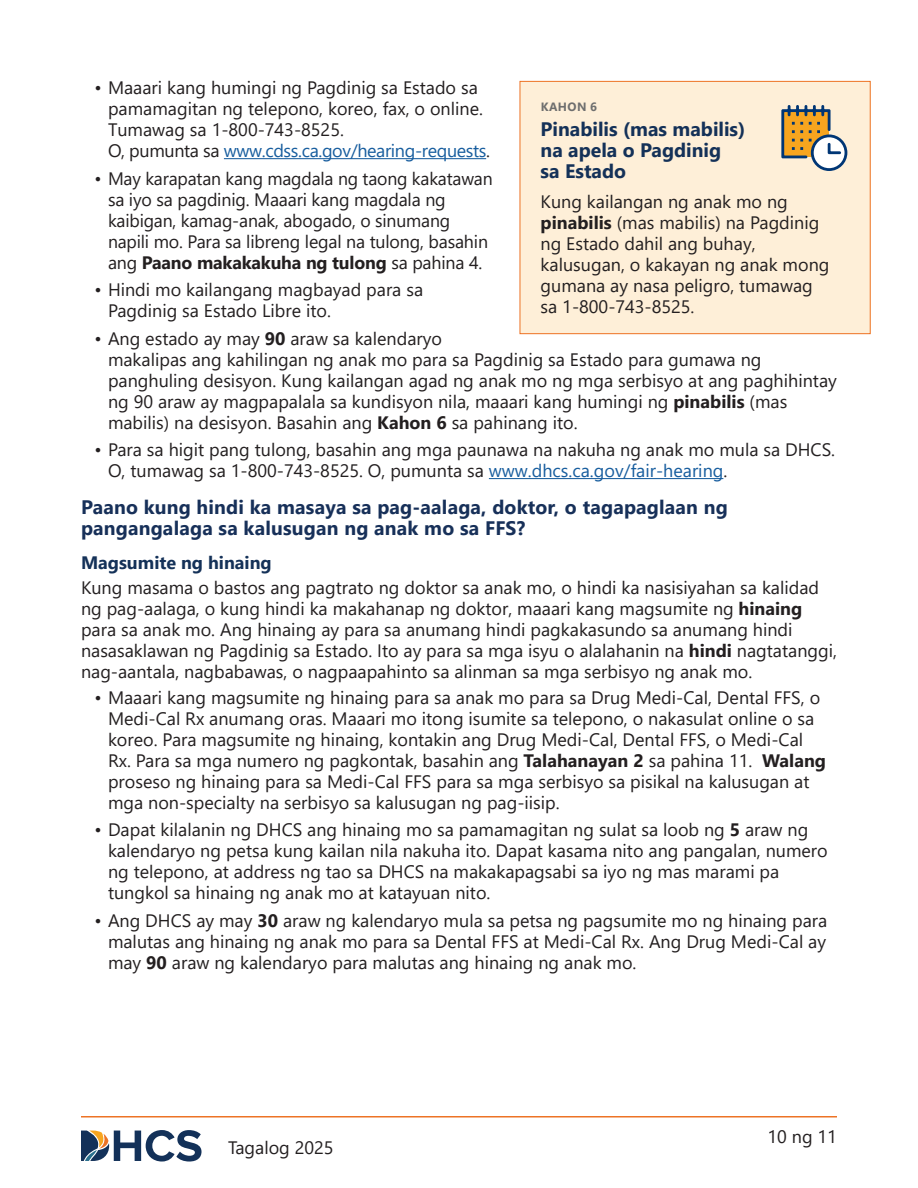
<style>
.page{position:relative;width:918px;height:1188px;background:#fff}
.page>*{position:absolute;margin:0;border:0;box-sizing:border-box;transform-origin:0 0}
.t1{font:700 19.5px/21px "Segoe UI";letter-spacing:.01em;color:#173059}
.t2{font:700 19.5px/21px "Segoe UI";color:#143158}
.t3{font:18px/21px "Segoe UI";color:#231f20}
.t4{font:700 18px "Segoe UI";color:#143158}
.H3-box_number{font:700 12px "Segoe UI";letter-spacing:.035em;color:#6e6e6e}
.s1{color:#175d9e}
.s2{font-weight:700}
</style>
<div class="page">
<hr style="left:81px;top:1116px;width:756px;height:2px;background:#ed7325">
<svg style="left:81px;top:1130px;width:121px;height:32px"></svg>
<hr style="left:224px;top:158px;width:262px;height:1px;background:#175d9e">
<hr style="left:489px;top:478px;width:234px;height:1px;background:#175d9e">
<div style="left:520px;top:81px;width:350px;height:253px;background:#feefd8"></div>
<div style="left:520px;top:81px;width:351px;height:253px;border:1px solid #ed7325"></div>
<svg style="left:781px;top:105px;width:66px;height:66px"></svg>
<p class="t3" style="left:108px;top:76px;width:384px;text-indent:-14px">• Maaari kang humingi ng Pagdinig sa Estado sa pamamagitan ng telepono, koreo, fax, o online.<br>Tumawag sa 1-800-743-8525.<br>O, pumunta sa <span class="s1">www.cdss.ca.gov/hearing-requests</span>.</p>
<p class="t3" style="left:108px;top:166px;width:386px;text-indent:-14px">• May karapatan kang magdala ng taong kakatawan sa iyo sa pagdinig. Maaari kang magdala ng kaibigan, kamag-anak, abogado, o sinumang napili mo. Para sa libreng legal na tulong, basahin ang <span class="s2">Paano makakakuha ng tulong</span> sa pahina 4.</p>
<p class="t3" style="left:108px;top:278px;width:317px;text-indent:-14px">• Hindi mo kailangang magbayad para sa<br>Pagdinig sa Estado Libre ito.</p>
<p class="t3" style="left:108px;top:326px;width:730px;text-indent:-14px">• Ang estado ay may <span class="s2">90</span> araw sa kalendaryo<br>makalipas ang kahilingan ng anak mo para sa Pagdinig sa Estado para gumawa ng panghuling desisyon. Kung kailangan agad ng anak mo ng mga serbisyo at ang paghihintay ng 90 araw ay magpapalala sa kundisyon nila, maaari kang humingi ng <span class="s2">pinabilis</span> (mas mabilis) na desisyon. Basahin ang <span class="s2">Kahon 6</span> sa pahinang ito.</p>
<p class="t3" style="left:108px;top:438px;width:729px;text-indent:-14px">• Para sa higit pang tulong, basahin ang mga paunawa na nakuha ng anak mo mula sa DHCS.<br>O, tumawag sa 1-800-743-8525. O, pumunta sa <span class="s1">www.dhcs.ca.gov/fair-hearing</span>.</p>
<h3 class="t1" style="left:81px;top:495px;width:648px">Paano kung hindi ka masaya sa pag-aalaga, doktor, o tagapaglaan ng pangangalaga sa kalusugan ng anak mo sa FFS?</h3>
<h4 class="t4" style="left:81px;top:545px;width:192px">Magsumite ng hinaing</h4>
<p class="t3" style="left:81px;top:576px;width:758px">Kung masama o bastos ang pagtrato ng doktor sa anak mo, o hindi ka nasisiyahan sa kalidad ng pag-aalaga, o kung hindi ka makahanap ng doktor, maaari kang magsumite ng <span class="s2">hinaing </span>para sa anak mo. Ang hinaing ay para sa anumang hindi pagkakasundo sa anumang hindi nasasaklawan ng Pagdinig sa Estado. Ito ay para sa mga isyu o alalahanin na <span class="s2">hindi</span> nagtatanggi, nag-aantala, nagbabawas, o nagpaapahinto sa alinman sa mga serbisyo ng anak mo.</p>
<p class="t3" style="left:108px;top:685px;width:720px;text-indent:-14px">• Maaari kang magsumite ng hinaing para sa anak mo para sa Drug Medi-Cal, Dental FFS, o Medi-Cal Rx anumang oras. Maaari mo itong isumite sa telepono, o nakasulat online o sa koreo. Para magsumite ng hinaing, kontakin ang Drug Medi-Cal, Dental FFS, o Medi-Cal Rx. Para sa mga numero ng pagkontak, basahin ang <span class="s2">Talahanayan 2</span> sa pahina 11. <span class="s2">Walang </span>proseso ng hinaing para sa Medi-Cal FFS para sa mga serbisyo sa pisikal na kalusugan at mga non-specialty na serbisyo sa kalusugan ng pag-iisip.</p>
<p class="t3" style="left:108px;top:818px;width:721px;text-indent:-14px">• Dapat kilalanin ng DHCS ang hinaing mo sa pamamagitan ng sulat sa loob ng <span class="s2">5</span> araw ng kalendaryo ng petsa kung kailan nila nakuha ito. Dapat kasama nito ang pangalan, numero ng telepono, at address ng tao sa DHCS na makakapagsabi sa iyo ng mas marami pa tungkol sa hinaing ng anak mo at katayuan nito.</p>
<p class="t3" style="left:108px;top:908px;width:721px;text-align:justify;text-indent:-14px">• Ang DHCS ay may <span class="s2">30</span> araw ng kalendaryo mula sa petsa ng pagsumite mo ng hinaing para malutas ang hinaing ng anak mo para sa Dental FFS at Medi-Cal Rx. Ang Drug Medi-Cal ay may <span class="s2">90</span> araw ng kalendaryo para malutas ang hinaing ng anak mo.</p>
<p class="H3-box_number" style="left:541px;top:95px;width:58px">KAHON 6</p>
<h3 class="t2" style="left:541px;top:117px;width:206px">Pinabilis (mas mabilis) na apela o Pagdinig<br>sa Estado</h3>
<p class="t3" style="left:541px;top:190px;width:290px">Kung kailangan ng anak mo ng <span class="s2">pinabilis</span> (mas mabilis) na Pagdinig ng Estado dahil ang buhay, kalusugan, o kakayan ng anak mong gumana ay nasa peligro, tumawag sa 1-800-743-8525.</p>
<p class="t3" style="left:228px;top:1136px;width:107px">Tagalog 2025</p>
<p class="t3" style="left:768px;top:1125px;width:71px">10 ng 11</p>
</div>
